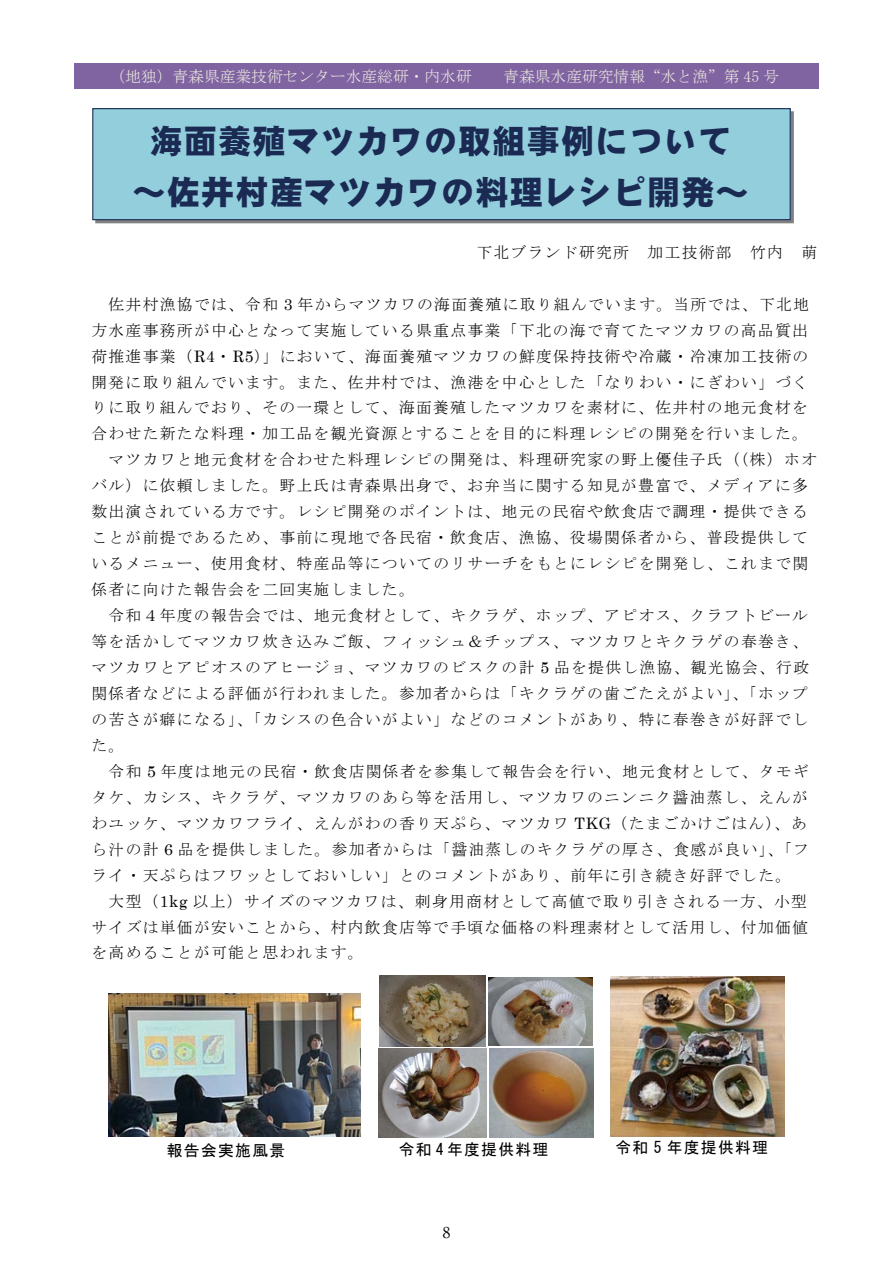
<style>
.page{position:relative;width:893px;height:1263px;background:#fff}
.page>*{position:absolute;margin:0;border:0;box-sizing:border-box;transform-origin:0 0}
.t1{font:33px/51.9px "DF Gothic Std W10";letter-spacing:.04em;color:#1a2a53;text-align:center}
.t2{font:15.75px "MS Mincho";letter-spacing:.085em;color:#000}
.t3{font:15.75px "MS Mincho";color:#eeebe0}
.t4{font:15.75px "MS Gothic";letter-spacing:.085em;color:#000}
.t5{font:15px "Ryumin Pr 5";color:#000}
.s1{font-family:"Century"}
</style>
<div class="page">
<div style="left:74px;top:64px;width:744px;height:25px;background:#8064a2"></div>
<img style="left:95px;top:111px;width:699px;height:112px">
<img style="left:791px;top:117px;width:2px;height:100px">
<div style="left:93px;top:109px;width:697px;height:111px;background:#93cedc"></div>
<div style="left:92px;top:108px;width:699px;height:112px;border:1px solid #1a2a53"></div>
<img style="left:610px;top:976px;width:175px;height:161px">
<img style="left:108px;top:993px;width:253px;height:144px">
<img style="left:379px;top:976px;width:107px;height:70px">
<img style="left:488px;top:977px;width:105px;height:68px">
<img style="left:378px;top:1048px;width:109px;height:89px">
<img style="left:489px;top:1048px;width:105px;height:89px">
<p class="t3" style="left:110px;top:68px;width:364px">（地独）青森県産業技術センター水産総研・内水研</p>
<p class="t3" style="left:503px;top:68px;width:277px">青森県水産研究情報“水と漁”第 45 号</p>
<h1 class="t1" style="left:132px;top:114px;width:618px">海面養殖マツカワの取組事例について～佐井村産マツカワの料理レシピ開発～</h1>
<p class="t2" style="left:476px;top:244px;width:342px">下北ブランド研究所 加工技術部 竹内 萌</p>
<p class="t2" style="left:109px;top:296px;width:702px">佐井村漁協では、令和 <span class="s1">3</span> 年からマツカワの海面養殖に取り組んでいます。当所では、下北地</p>
<p class="t2" style="left:91px;top:322px;width:718px">方水産事務所が中心となって実施している県重点事業「下北の海で育てたマツカワの高品質出</p>
<p class="t2" style="left:91px;top:348px;width:718px">荷推進事業（<span class="s1">R4</span>・<span class="s1">R5</span>）」において、海面養殖マツカワの鮮度保持技術や冷蔵・冷凍加工技術の</p>
<p class="t2" style="left:91px;top:374px;width:718px">開発に取り組んでいます。また、佐井村では、漁港を中心とした「なりわい・にぎわい」づく</p>
<p class="t2" style="left:91px;top:400px;width:718px">りに取り組んでおり、その一環として、海面養殖したマツカワを素材に、佐井村の地元食材を</p>
<p class="t2" style="left:91px;top:426px;width:718px">合わせた新たな料理・加工品を観光資源とすることを目的に料理レシピの開発を行いました。</p>
<p class="t2" style="left:109px;top:452px;width:710px">マツカワと地元食材を合わせた料理レシピの開発は、料理研究家の野上優佳子氏（（株）ホオ</p>
<p class="t2" style="left:91px;top:478px;width:718px">バル）に依頼しました。野上氏は青森県出身で、お弁当に関する知見が豊富で、メディアに多</p>
<p class="t2" style="left:91px;top:504px;width:718px">数出演されている方です。レシピ開発のポイントは、地元の民宿や飲食店で調理・提供できる</p>
<p class="t2" style="left:91px;top:530px;width:718px">ことが前提であるため、事前に現地で各民宿・飲食店、漁協、役場関係者から、普段提供して</p>
<p class="t2" style="left:91px;top:556px;width:718px">いるメニュー、使用食材、特産品等についてのリサーチをもとにレシピを開発し、これまで関</p>
<p class="t2" style="left:91px;top:582px;width:325px">係者に向けた報告会を二回実施しました。</p>
<p class="t2" style="left:109px;top:608px;width:701px">令和４年度の報告会では、地元食材として、キクラゲ、ホップ、アピオス、クラフトビール</p>
<p class="t2" style="left:91px;top:633px;width:718px">等を活かしてマツカワ炊き込みご飯、フィッシュ＆チップス、マツカワとキクラゲの春巻き、</p>
<p class="t2" style="left:91px;top:659px;width:719px">マツカワとアピオスのアヒージョ、マツカワのビスクの計 <span class="s1">5</span> 品を提供し漁協、観光協会、行政</p>
<p class="t2" style="left:91px;top:685px;width:718px">関係者などによる評価が行われました。参加者からは「キクラゲの歯ごたえがよい」、「ホップ</p>
<p class="t2" style="left:91px;top:711px;width:718px">の苦さが癖になる」、「カシスの色合いがよい」などのコメントがあり、特に春巻きが好評でし</p>
<p class="t2" style="left:91px;top:737px;width:34px">た。</p>
<p class="t2" style="left:109px;top:763px;width:702px">令和 <span class="s1">5</span> 年度は地元の民宿・飲食店関係者を参集して報告会を行い、地元食材として、タモギ</p>
<p class="t2" style="left:91px;top:789px;width:718px">タケ、カシス、キクラゲ、マツカワのあら等を活用し、マツカワのニンニク醤油蒸し、えんが</p>
<p class="t2" style="left:91px;top:815px;width:717px">わユッケ、マツカワフライ、えんがわの香り天ぷら、マツカワ <span class="s1">TKG</span>（たまごかけごはん）、あ</p>
<p class="t2" style="left:91px;top:841px;width:719px">ら汁の計 <span class="s1">6</span> 品を提供しました。参加者からは「醤油蒸しのキクラゲの厚さ、食感が良い」、「フ</p>
<p class="t2" style="left:91px;top:867px;width:701px">ライ・天ぷらはフワッとしておいしい」とのコメントがあり、前年に引き続き好評でした。</p>
<p class="t2" style="left:109px;top:893px;width:700px">大型（<span class="s1">1kg</span> 以上）サイズのマツカワは、刺身用商材として高値で取り引きされる一方、小型</p>
<p class="t2" style="left:91px;top:919px;width:718px">サイズは単価が安いことから、村内飲食店等で手頃な価格の料理素材として活用し、付加価値</p>
<p class="t2" style="left:91px;top:945px;width:274px">を高めることが可能と思われます。</p>
<p class="t4" style="left:167px;top:1142px;width:120px">報告会実施風景</p>
<p class="t4" style="left:399px;top:1141px;width:151px">令和 4 年度提供料理</p>
<p class="t4" style="left:615px;top:1139px;width:154px">令和 5 年度提供料理</p>
<p class="t5" style="left:443px;top:1220px;width:9px">8</p>
</div>
